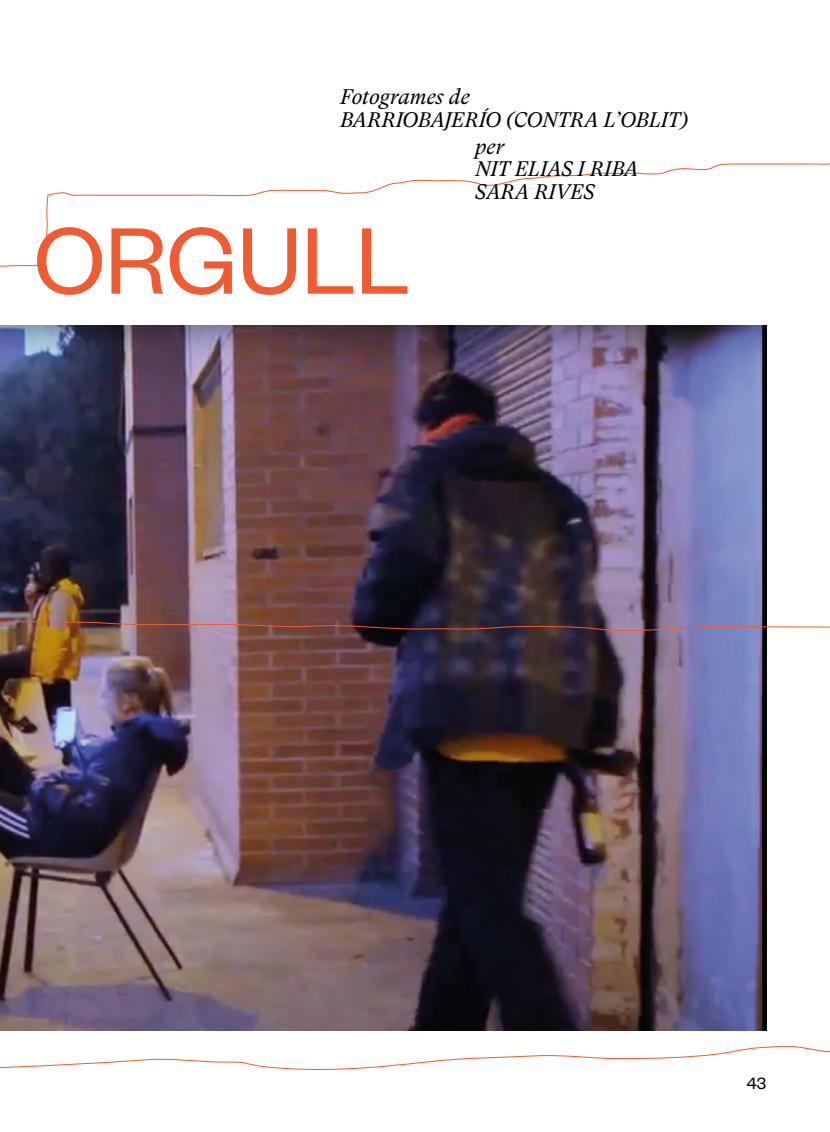
<style>
.page{position:relative;width:830px;height:1132px;background:#fff}
.page>*{position:absolute;margin:0;border:0;box-sizing:border-box;transform-origin:0 0}
.t1{font:103.5px "Founders Grotesk";color:#f15b31}
.t2{font:italic 21px/22.5px "GT Super Text";color:#000}
.t3{font:18px "Founders Grotesk";color:#000}
</style>
<div class="page">
<img style="left:0;top:768px;width:765px;height:261px">
<img style="left:0;top:163px;width:829px;height:605px">
<svg style="left:0;top:1045px;width:829px;height:25px"></svg>
<p class="t2" style="left:340px;top:86px;width:349px">Fotogrames de<br>BARRIOBAJERÍO (CONTRA L’OBLIT)</p>
<h1 class="t1" style="left:34px;top:197px;width:377px">ORGULL</h1>
<p class="t2" style="left:475px;top:135px;width:165px">per<br>NIT ELIAS I RIBA<br>SARA RIVES</p>
<p class="t3" style="left:746px;top:1072px;width:21px">43</p>
</div>
